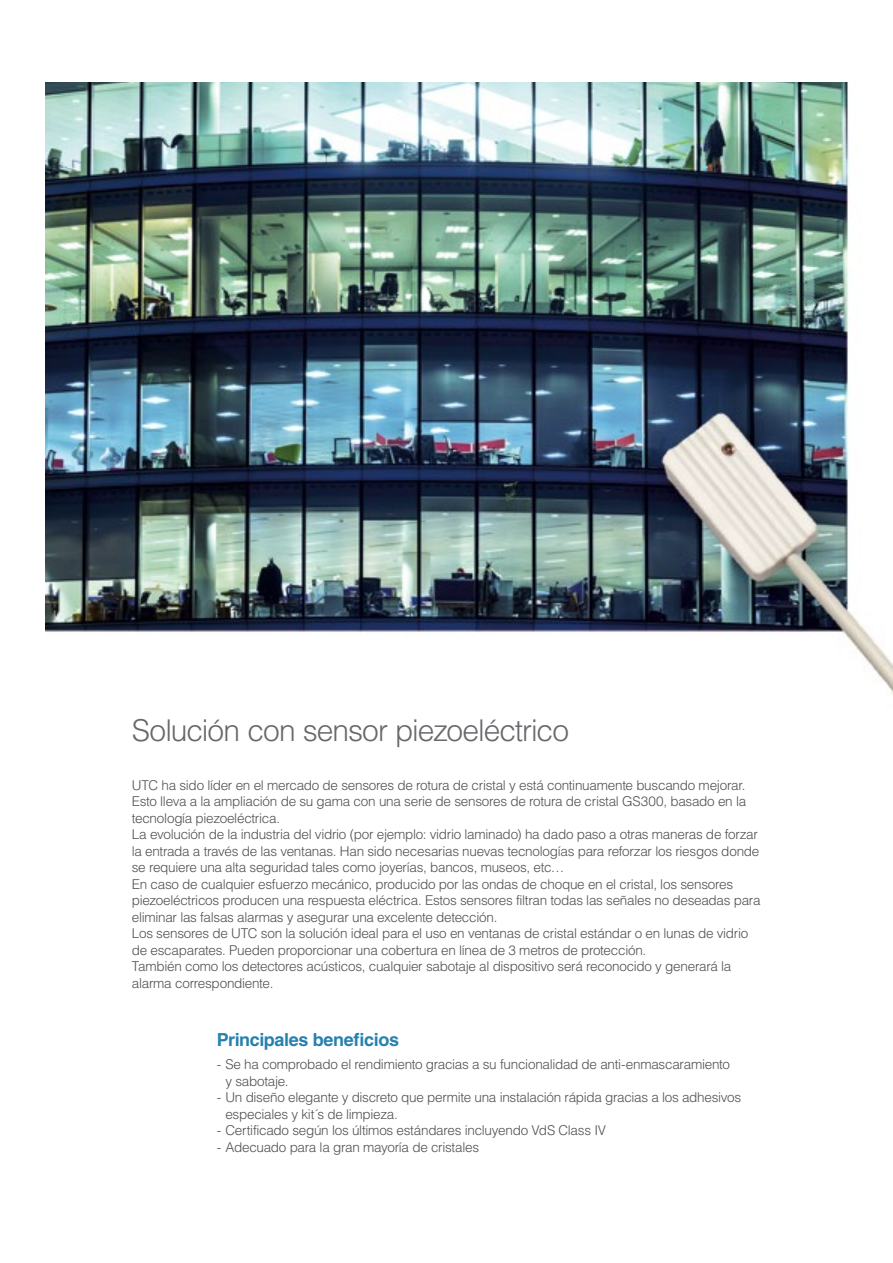
<style>
.page{position:relative;width:893px;height:1263px;background:#fff}
.page>*{position:absolute;margin:0;border:0;box-sizing:border-box;transform-origin:0 0}
.t1{font:300 30px "Helvetica LT Std";letter-spacing:-.035em;color:#68676c}
.t2{font:700 18px "Helvetica LT Std";letter-spacing:-.025em;color:#2781ae}
.t3{font:300 13.5px/16.5px "Helvetica LT Std";letter-spacing:-.02em;color:#504f53}
</style>
<div class="page">
<img style="left:45px;top:82px;width:848px;height:612px">
<h1 class="t1" style="left:132px;top:712px;width:439px">Solución con sensor piezoeléctrico</h1>
<p class="t3" style="left:132px;top:776px;width:630px">UTC ha sido líder en el mercado de sensores de rotura de cristal y está continuamente buscando mejorar.<br>Esto lleva a la ampliación de su gama con una serie de sensores de rotura de cristal GS300, basado en la tecnología piezoeléctrica.<br>La evolución de la industria del vidrio (por ejemplo: vidrio laminado) ha dado paso a otras maneras de forzar la entrada a través de las ventanas. Han sido necesarias nuevas tecnologías para reforzar los riesgos donde se requiere una alta seguridad tales como joyerías, bancos, museos, etc…<br>En caso de cualquier esfuerzo mecánico, producido por las ondas de choque en el cristal, los sensores piezoeléctricos producen una respuesta eléctrica. Estos sensores filtran todas las señales no deseadas para eliminar las falsas alarmas y asegurar una excelente detección.<br>Los sensores de UTC son la solución ideal para el uso en ventanas de cristal estándar o en lunas de vidrio de escaparates. Pueden proporcionar una cobertura en línea de 3 metros de protección.<br>También como los detectores acústicos, cualquier sabotaje al dispositivo será reconocido y generará la alarma correspondiente.</p>
<h2 class="t2" style="left:217px;top:1029px;width:184px">Principales beneficios</h2>
<p class="t3" style="left:225px;top:1056px;width:506px;text-indent:-9px">- Se ha comprobado el rendimiento gracias a su funcionalidad de anti‑enmascaramiento y sabotaje.</p>
<p class="t3" style="left:225px;top:1089px;width:517px;text-indent:-9px">- Un diseño elegante y discreto que permite una instalación rápida gracias a los adhesivos especiales y kit´s de limpieza.</p>
<p class="t3" style="left:217px;top:1122px;width:391px">- Certificado según los últimos estándares incluyendo VdS Class IV</p>
<p class="t3" style="left:217px;top:1138px;width:264px">- Adecuado para la gran mayoría de cristales</p>
</div>
